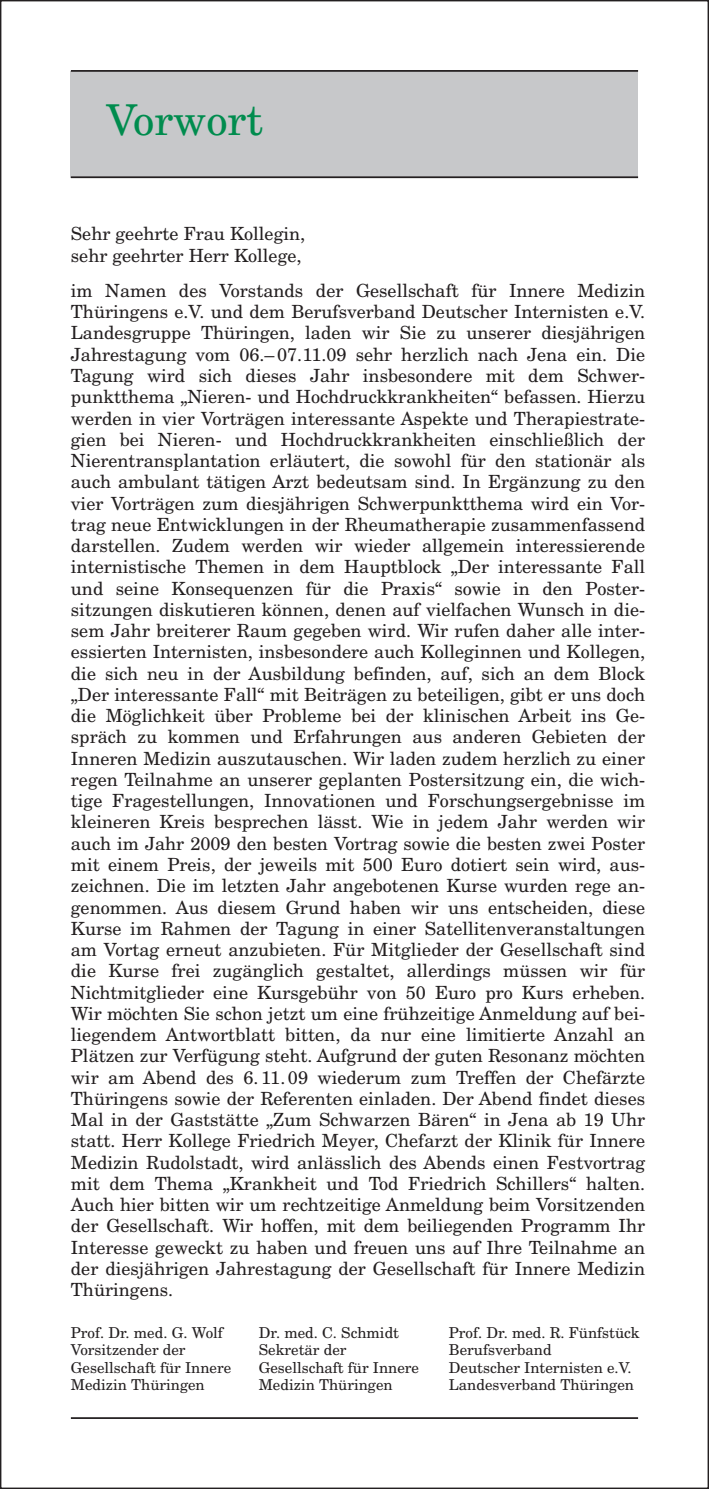
<style>
.page{position:relative;width:709px;height:1489px;background:#fff}
.page>*{position:absolute;margin:0;border:0;box-sizing:border-box;transform-origin:0 0}
.t1{font:42.5px "New Century Schlbk";color:#008c4e}
.t2{font:18px/21.2px "New Century Schlbk";color:#231f20}
.t3{font:15px "New Century Schlbk";color:#231f20}
</style>
<div class="page">
<div style="left:71px;top:71px;width:567px;height:106px;background:#c7c8ca"></div>
<hr style="left:71px;top:70px;width:567px;height:2px;background:#231f20">
<hr style="left:71px;top:176px;width:567px;height:2px;background:#231f20">
<hr style="left:71px;top:1416px;width:567px;height:2px;background:#231f20">
<h1 class="t1" style="left:106px;top:96px;width:158px">Vorwort</h1>
<p class="t2" style="left:71px;top:223px;width:236px">Sehr geehrte Frau Kollegin, sehr geehrter Herr Kollege,</p>
<p class="t2" style="left:71px;top:280px;width:576px;text-align:justify">im Namen des Vorstands der Gesellschaft für Innere Medizin Thüringens e.V. und dem Berufsverband Deutscher Internisten e.V.<br>Landesgruppe Thüringen, laden wir Sie zu unserer diesjährigen Jahrestagung vom 06.–07.11.09 sehr herzlich nach Jena ein. Die Tagung wird sich dieses Jahr insbesondere mit dem Schwer&shy;punktthema „Nieren- und Hochdruckkrankheiten“ befassen. Hierzu werden in vier Vorträgen interessante Aspekte und Therapiestrate&shy;gien bei Nieren- und Hochdruckkrankheiten einschließlich der Nierentransplantation erläutert, die sowohl für den stationär als auch ambulant tätigen Arzt bedeutsam sind. In Ergänzung zu den vier Vorträgen zum diesjährigen Schwerpunktthema wird ein Vor&shy;trag neue Entwicklungen in der Rheumatherapie zusammenfassend darstellen. Zudem werden wir wieder allgemein interessierende internistische Themen in dem Hauptblock „Der interessante Fall und seine Konsequenzen für die Praxis“ sowie in den Poster&shy;sitzungen diskutieren können, denen auf vielfachen Wunsch in die&shy;sem Jahr breiterer Raum gegeben wird. Wir rufen daher alle inter&shy;essierten Internisten, insbesondere auch Kolleginnen und Kollegen, die sich neu in der Ausbildung befinden, auf, sich an dem Block „Der interessante Fall“ mit Beiträgen zu beteiligen, gibt er uns doch die Möglichkeit über Probleme bei der klinischen Arbeit ins Ge&shy;spräch zu kommen und Erfahrungen aus anderen Gebieten der Inneren Medizin auszutauschen. Wir laden zudem herzlich zu einer regen Teilnahme an unserer geplanten Postersitzung ein, die wich&shy;tige Fragestellungen, Innovationen und Forschungsergebnisse im kleineren Kreis besprechen lässt. Wie in jedem Jahr werden wir auch im Jahr 2009 den besten Vortrag sowie die besten zwei Poster mit einem Preis, der jeweils mit 500 Euro dotiert sein wird, aus&shy;zeichnen. Die im letzten Jahr angebotenen Kurse wurden rege an&shy;genommen. Aus diesem Grund haben wir uns entscheiden, diese Kurse im Rahmen der Tagung in einer Satellitenveranstaltungen am Vortag erneut anzubieten. Für Mitglieder der Gesellschaft sind die Kurse frei zugänglich gestaltet, allerdings müssen wir für Nichtmitglieder eine Kursgebühr von 50 Euro pro Kurs erheben.<br>Wir möchten Sie schon jetzt um eine frühzeitige Anmeldung auf bei&shy;liegendem Antwortblatt bitten, da nur eine limitierte Anzahl an Plätzen zur Verfügung steht. Aufgrund der guten Resonanz möchten wir am Abend des 6.11.09 wiederum zum Treffen der Chefärzte Thüringens sowie der Referenten einladen. Der Abend findet dieses Mal in der Gaststätte „Zum Schwarzen Bären“ in Jena ab 19 Uhr statt. Herr Kollege Friedrich Meyer, Chefarzt der Klinik für Innere Medizin Rudolstadt, wird anlässlich des Abends einen Festvortrag mit dem Thema „Krankheit und Tod Friedrich Schillers“ halten.<br>Auch hier bitten wir um rechtzeitige Anmeldung beim Vorsitzenden der Gesellschaft. Wir hoffen, mit dem beiliegenden Programm Ihr Interesse geweckt zu haben und freuen uns auf Ihre Teilnahme an der diesjährigen Jahrestagung der Gesellschaft für Innere Medizin Thüringens.</p>
<p class="t3" style="left:71px;top:1323px;width:153px">Prof. Dr. med. G. Wolf</p>
<p class="t3" style="left:259px;top:1323px;width:142px">Dr. med. C. Schmidt</p>
<p class="t3" style="left:449px;top:1323px;width:192px">Prof. Dr. med. R. Fünfstück</p>
<p class="t3" style="left:71px;top:1341px;width:116px">Vorsitzender der</p>
<p class="t3" style="left:259px;top:1341px;width:89px">Sekretär der</p>
<p class="t3" style="left:449px;top:1341px;width:104px">Berufsverband</p>
<p class="t3" style="left:71px;top:1358px;width:162px">Gesellschaft für Innere</p>
<p class="t3" style="left:259px;top:1358px;width:162px">Gesellschaft für Innere</p>
<p class="t3" style="left:449px;top:1358px;width:184px">Deutscher Internisten e.V.</p>
<p class="t3" style="left:71px;top:1376px;width:135px">Medizin Thüringen</p>
<p class="t3" style="left:259px;top:1376px;width:135px">Medizin Thüringen</p>
<p class="t3" style="left:449px;top:1376px;width:186px">Landesverband Thüringen</p>
</div>
